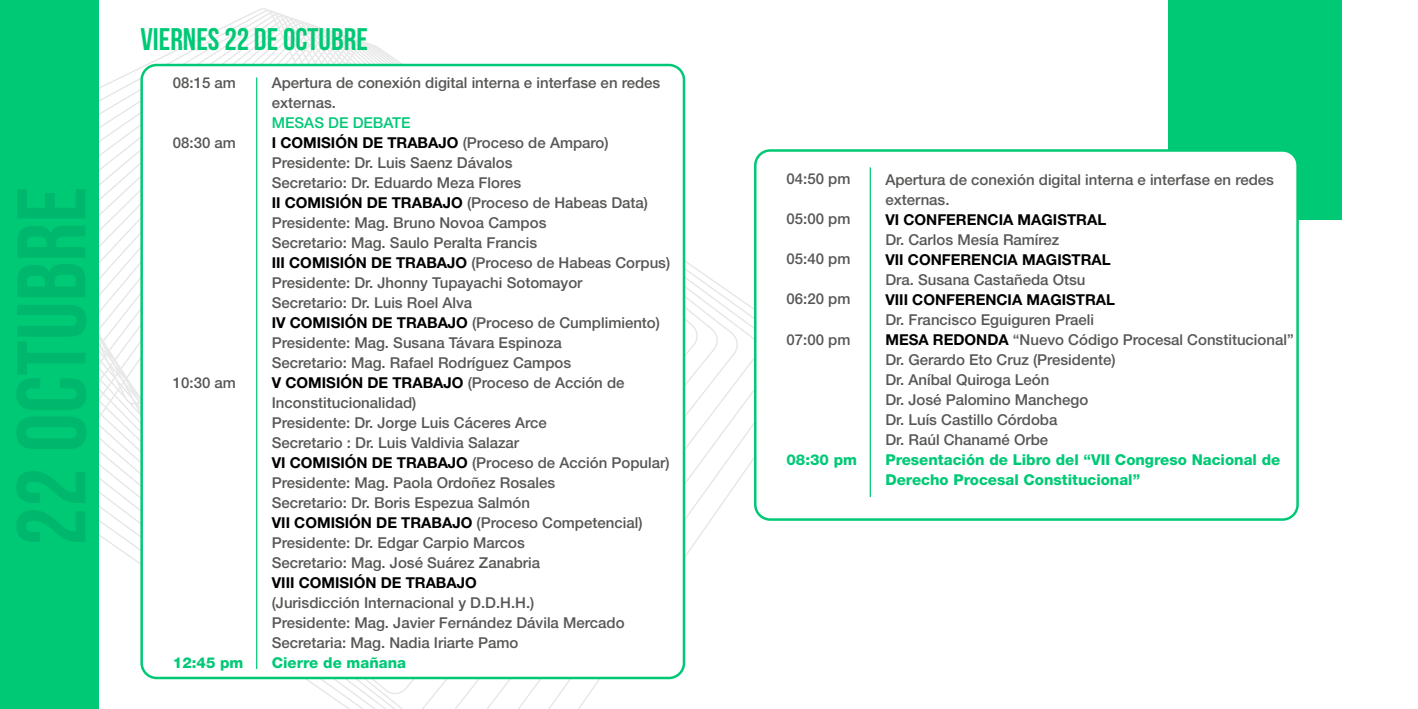
<style>
.page{position:relative;width:1418px;height:709px;background:#fff}
.page>*{position:absolute;margin:0;border:0;box-sizing:border-box;transform-origin:0 0}
.t1{font:700 31.25px "Bebas Neue";color:#00c976}
.t2{font:500 15px/20px "Helvetica Neue LT Std";color:#575756}
.t3{font:800 15px/20px "Helvetica Neue LT Std";color:#00c976}
.t4{font:700 15px "Helvetica Neue LT Std";color:#000}
.s1{color:#00c976}
.s2{font-weight:700;color:#000}
</style>
<div class="page">
<div style="left:1168px;top:0;width:174px;height:220px;background:#00c976"></div>
<svg style="left:146px;top:66px;width:552px;height:628px"></svg>
<svg style="left:99px;top:8px;width:298px;height:396px"></svg>
<div style="left:0;top:0;width:99px;height:709px;background:#00c976"></div>
<div style="left:142px;top:65px;width:542px;height:613px;background:#fff;border-radius:15px"></div>
<div style="left:140px;top:64px;width:545px;height:615px;border:2px solid #00c976;border-radius:15px"></div>
<div style="left:755px;top:150px;width:542px;height:369px;background:#fff;border-radius:15px"></div>
<div style="left:754px;top:149px;width:544px;height:372px;border:2px solid #00c976;border-radius:15px"></div>
<hr style="left:256px;top:77px;width:1px;height:592px;background:#00c976">
<hr style="left:869px;top:167px;width:2px;height:330px;background:#00c976">
<h1 class="t1" style="left:140px;top:22px;width:229px">VIERNES 22 DE OCTUBRE</h1>
<p class="t2" style="left:272px;top:73px;width:390px">Apertura de conexión digital interna e interfase en redes externas.</p>
<p class="t2" style="left:272px;top:113px;width:400px"><span class="s1">MESAS DE DEBATE<br></span><span class="s2">I COMISIÓN DE TRABAJO</span> (Proceso de Amparo)<br>Presidente: Dr. Luis Saenz Dávalos<br>Secretario: Dr. Eduardo Meza Flores<br><span class="s2">II COMISIÓN DE TRABAJO</span> (Proceso de Habeas Data)<br>Presidente: Mag. Bruno Novoa Campos<br>Secretario: Mag. Saulo Peralta Francis<br><span class="s2">III COMISIÓN DE TRABAJO</span> (Proceso de Habeas Corpus)<br>Presidente: Dr. Jhonny Tupayachi Sotomayor<br>Secretario: Dr. Luis Roel Alva<br><span class="s2">IV COMISIÓN DE TRABAJO</span> (Proceso de Cumplimiento)<br>Presidente: Mag. Susana Távara Espinoza<br>Secretario: Mag. Rafael Rodríguez Campos<br><span class="s2">V COMISIÓN DE TRABAJO</span> (Proceso de Acción de Inconstitucionalidad)<br>Presidente: Dr. Jorge Luis Cáceres Arce<br>Secretario : Dr. Luis Valdivia Salazar<br><span class="s2">VI COMISIÓN DE TRABAJO</span> (Proceso de Acción Popular)<br>Presidente: Mag. Paola Ordoñez Rosales<br>Secretario: Dr. Boris Espezua Salmón<br><span class="s2">VII COMISIÓN DE TRABAJO</span> (Proceso Competencial)<br>Presidente: Dr. Edgar Carpio Marcos<br>Secretario: Mag. José Suárez Zanabria</p>
<p class="t4" style="left:272px;top:573px;width:206px">VIII COMISIÓN DE TRABAJO</p>
<p class="t2" style="left:272px;top:593px;width:354px">(Jurisdicción Internacional y D.D.H.H.)<br>Presidente: Mag. Javier Fernández Dávila Mercado<br>Secretaria: Mag. Nadia Iriarte Pamo</p>
<p class="t3" style="left:272px;top:653px;width:136px">Cierre de mañana</p>
<p class="t2" style="left:173px;top:72px;width:65px">08:15 am</p>
<p class="t2" style="left:173px;top:132px;width:65px">08:30 am</p>
<p class="t2" style="left:173px;top:372px;width:65px">10:30 am</p>
<p class="t3" style="left:173px;top:653px;width:72px">12:45 pm</p>
<p class="t2" style="left:786px;top:169px;width:65px">04:50 pm</p>
<p class="t2" style="left:786px;top:209px;width:65px">05:00 pm</p>
<p class="t2" style="left:786px;top:249px;width:65px">05:40 pm</p>
<p class="t2" style="left:786px;top:289px;width:65px">06:20 pm</p>
<p class="t2" style="left:786px;top:329px;width:65px">07:00 pm</p>
<p class="t3" style="left:786px;top:449px;width:72px">08:30 pm</p>
<p class="t2" style="left:885px;top:169px;width:390px">Apertura de conexión digital interna e interfase en redes externas.</p>
<p class="t4" style="left:885px;top:210px;width:222px">VI CONFERENCIA MAGISTRAL</p>
<p class="t2" style="left:885px;top:229px;width:175px">Dr. Carlos Mesía Ramírez</p>
<p class="t4" style="left:885px;top:250px;width:227px">VII CONFERENCIA MAGISTRAL</p>
<p class="t2" style="left:885px;top:269px;width:202px">Dra. Susana Castañeda Otsu</p>
<p class="t4" style="left:885px;top:290px;width:231px">VIII CONFERENCIA MAGISTRAL</p>
<p class="t2" style="left:885px;top:309px;width:410px">Dr. Francisco Eguiguren Praeli<br><span class="s2">MESA REDONDA</span> “Nuevo Código Procesal Constitucional”<br>Dr. Gerardo Eto Cruz (Presidente)<br>Dr. Aníbal Quiroga León<br>Dr. José Palomino Manchego<br>Dr. Luís Castillo Córdoba<br>Dr. Raúl Chanamé Orbe</p>
<p class="t3" style="left:885px;top:449px;width:396px">Presentación de Libro del “VII Congreso Nacional de<br>Derecho Procesal Constitucional”</p>
</div>
